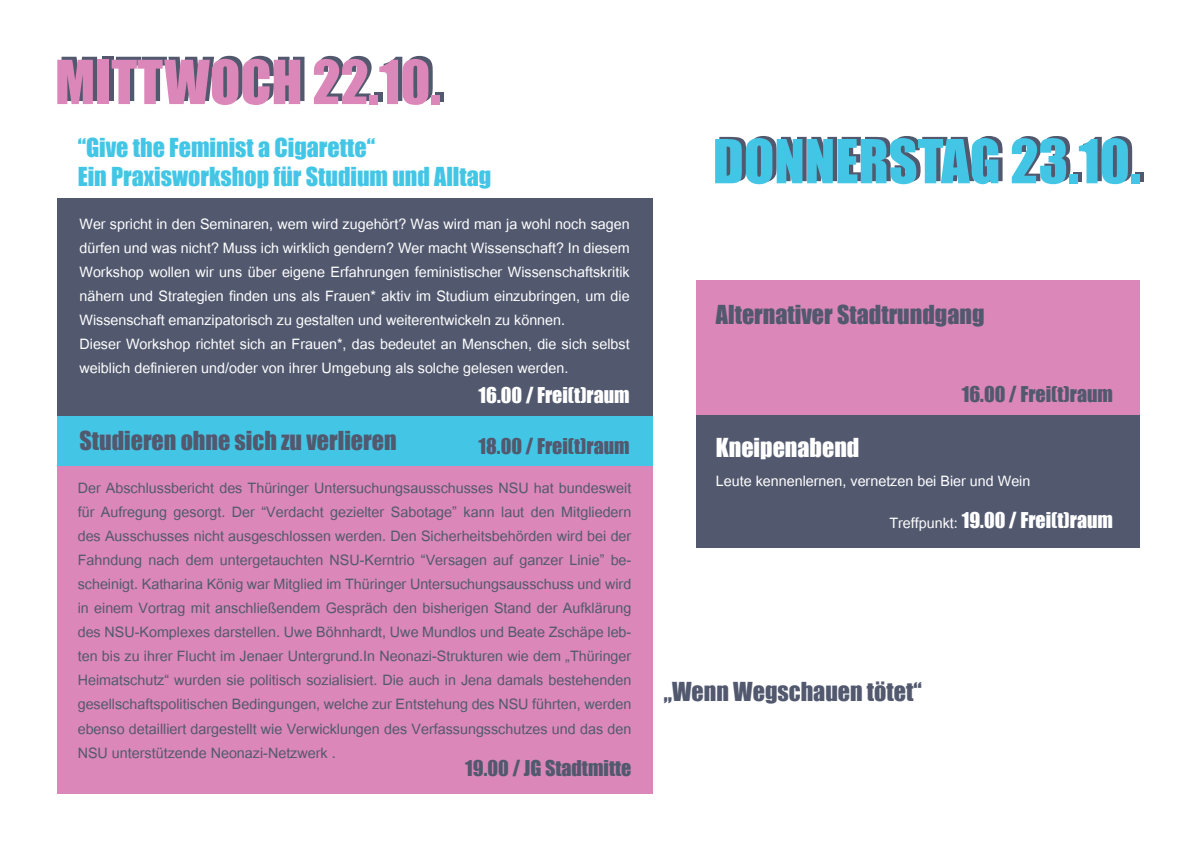
<style>
.page{position:relative;width:1197px;height:851px;background:#fff}
.page>*{position:absolute;margin:0;border:0;box-sizing:border-box;transform-origin:0 0}
.t1{font:56px "Impact";color:#43c6e6}
.t2{font:56px "Impact";color:#52596f}
.t3{font:24px "Impact";color:#52596f}
.t4{font:24px/28.8px "Impact";color:#43c6e6}
.t5{font:24px "Impact";color:#fff}
.t6{font:20px/24px "Utsaah";color:#52596f;text-align:justify}
.t7{font:20px/24px "Utsaah";color:#fff}
.t8{font:20px "Impact";color:#52596f}
.t9{font:20px "Impact";color:#fff}
.s1{font-family:"Utsaah"}
</style>
<div class="page">
<div style="left:57px;top:198px;width:595px;height:218px;background:#52596f"></div>
<div style="left:57px;top:465px;width:595px;height:328px;background:#db87b9"></div>
<div style="left:57px;top:416px;width:595px;height:49px;background:#43c6e6"></div>
<div style="left:696px;top:280px;width:444px;height:135px;background:#db87b9"></div>
<div style="left:696px;top:415px;width:444px;height:132px;background:#52596f"></div>
<h1 class="t2" style="left:59px;top:36px;width:387px">MITTWOCH 22.10.</h1>
<p class="t4" style="left:78px;top:133px;width:415px">“Give the Feminist a Cigarette“<br>Ein Praxisworkshop für Studium und Alltag</p>
<p class="t7" style="left:79px;top:214px;width:551px">Wer spricht in den Seminaren, wem wird zugehört? Was wird man ja wohl noch sagen dürfen und was nicht? Muss ich wirklich gendern? Wer macht Wissenschaft? In diesem Workshop wollen wir uns über eigene Erfahrungen feministischer Wissenschaftskritik nähern und Strategien finden uns als Frauen* aktiv im Studium einzubringen, um die Wissenschaft emanzipatorisch zu gestalten und weiterentwickeln zu können.<br>Dieser Workshop richtet sich an Frauen*, das bedeutet an Menschen, die sich selbst weiblich definieren und/oder von ihrer Umgebung als solche gelesen werden.</p>
<p class="t9" style="left:478px;top:380px;width:153px">16.00 / Frei(t)raum</p>
<p class="t3" style="left:79px;top:421px;width:318px">Studieren ohne sich zu verlieren</p>
<p class="t8" style="left:478px;top:430px;width:152px">18.00 / Frei(t)raum</p>
<p class="t6" style="left:78px;top:477px;width:555px">Der Abschlussbericht des Thüringer Untersuchungsausschusses NSU hat bundesweit für Aufregung gesorgt. Der “Verdacht gezielter Sabotage” kann laut den Mitgliedern des Ausschusses nicht ausgeschlossen werden. Den Sicherheitsbehörden wird bei der Fahndung nach dem untergetauchten NSU-Kerntrio “Versagen auf ganzer Linie” be&shy;scheinigt. Katharina König war Mitglied im Thüringer Untersuchungsausschuss und wird in einem Vortrag mit anschließendem Gespräch den bisherigen Stand der Aufklärung des NSU-Komplexes darstellen. Uwe Böhnhardt, Uwe Mundlos und Beate Zschäpe leb&shy;ten bis zu ihrer Flucht im Jenaer Untergrund.In Neonazi-Strukturen wie dem „Thüringer Heimatschutz“ wurden sie politisch sozialisiert. Die auch in Jena damals bestehenden gesellschaftspolitischen Bedingungen, welche zur Entstehung des NSU führten, werden ebenso detailliert dargestellt wie Verwicklungen des Verfassungsschutzes und das den NSU unterstützende Neonazi-Netzwerk .</p>
<p class="t8" style="left:465px;top:752px;width:168px">19.00 / JG Stadtmitte</p>
<h1 class="t1" style="left:712px;top:118px;width:429px">DONNERSTAG 23.10.</h1>
<p class="t3" style="left:715px;top:296px;width:270px">Alternativer Stadtrundgang</p>
<p class="t8" style="left:961px;top:378px;width:153px">16.00 / Frei(t)raum</p>
<p class="t5" style="left:715px;top:429px;width:145px">Kneipenabend</p>
<p class="t7" style="left:715px;top:470px;width:316px">Leute kennenlernen, vernetzen bei Bier und Wein</p>
<p class="t9" style="left:889px;top:504px;width:225px"><span class="s1">Treffpunkt:</span> 19.00 / Frei(t)raum</p>
<p class="t3" style="left:663px;top:673px;width:259px">„Wenn Wegschauen tötet“</p>
</div>
